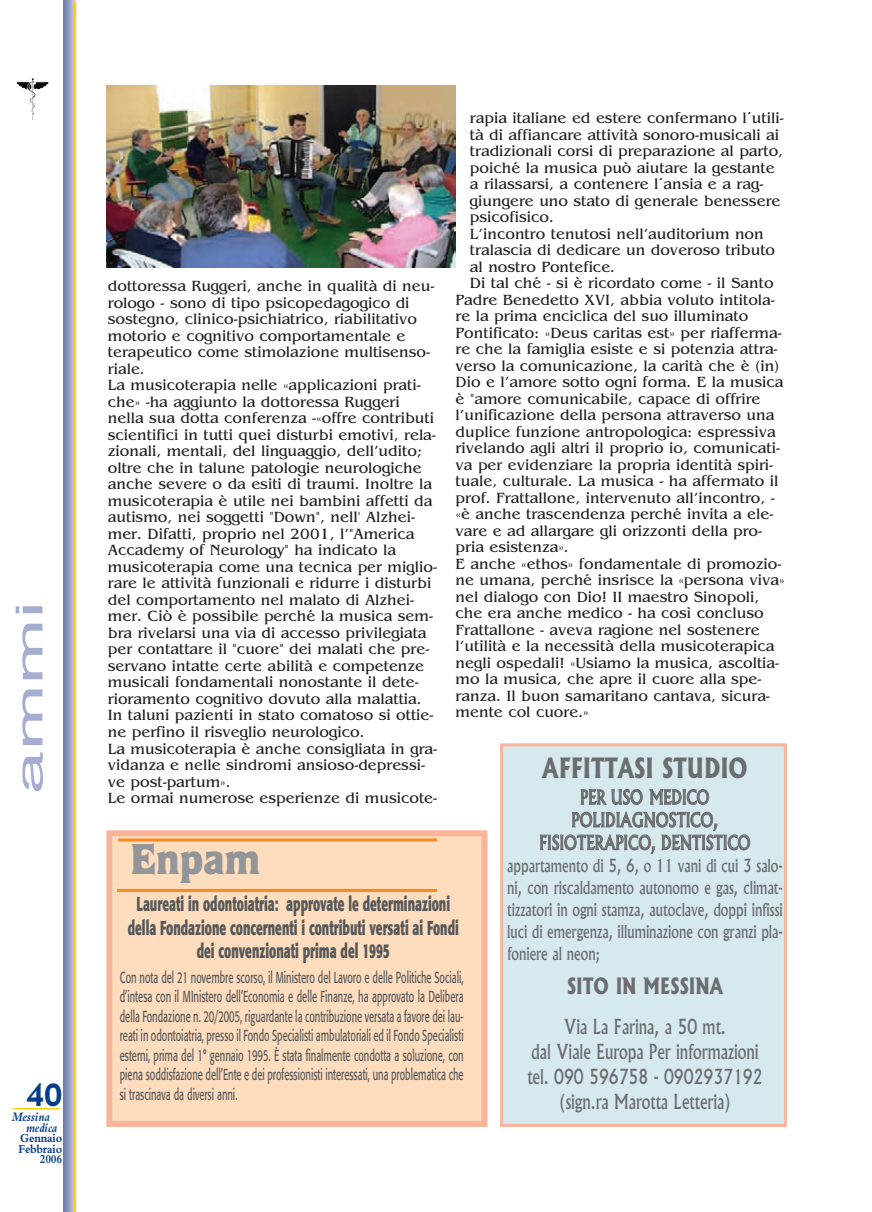
<style>
.page{position:relative;width:872px;height:1212px;background:#fff}
.page>*{position:absolute;margin:0;border:0;box-sizing:border-box;transform-origin:0 0}
.t1{font:900 43.2px "Quorum";color:#939599}
.t2{font:37.5px "Helvetica";color:#a5add1;scale:2.11 1}
.t3{font:30px "Gadget";color:#083e89}
.t4{font:800 26.85px "Albertus";color:#6c6d70;scale:.79 1}
.t5{font:800 21.6px "Albertus";color:#6c6d70;scale:.79 1}
.t6{font:700 19.95px/23.2px "Formata";color:#57585a;text-align:center;scale:.6 1}
.t7{font:500 19.95px/24.9px "Albertus";color:#6c6d70;text-align:center;scale:.79 1}
.t8{font:500 18.9px/22.6px "Albertus";color:#6c6d70;text-align:center;scale:.79 1}
.t9{font:500 17.25px/22px "Albertus";color:#6c6d70;text-align:justify;scale:.79 1}
.t10{font:15.75px/19.5px "Formata";color:#57585a;text-align:justify;scale:.6 1}
.t11{font:15.45px/16.5px "Benguiat";color:#231f20}
.t12{font:italic 700 13.5px/10.5px "Bembo";letter-spacing:-.015em;color:#083e89;scale:.9 1}
.t13{font:700 12.75px/10.5px "Bembo";letter-spacing:-.015em;color:#083e89;text-align:right;scale:.9 1}
</style>
<div class="page">
<hr style="left:64px;top:0;width:1px;height:1212px;background:#435b98">
<hr style="left:65px;top:0;width:1px;height:1212px;background:#50639d">
<hr style="left:66px;top:0;width:1px;height:1212px;background:#5c6ba3">
<hr style="left:67px;top:0;width:1px;height:1212px;background:#6974a9">
<hr style="left:68px;top:0;width:1px;height:1212px;background:#757eaf">
<hr style="left:69px;top:0;width:1px;height:1212px;background:#8188b6">
<hr style="left:70px;top:0;width:1px;height:1212px;background:#8e93bd">
<hr style="left:71px;top:0;width:1px;height:1212px;background:#9a9fc4">
<hr style="left:72px;top:0;width:1px;height:1212px;background:#a7aacc">
<hr style="left:73px;top:0;width:1px;height:1212px;background:#b5b9d5">
<hr style="left:74px;top:0;width:1px;height:1212px;background:#c5c7dd">
<hr style="left:75px;top:0;width:1px;height:1212px;background:#d5d6e7">
<hr style="left:76px;top:0;width:1px;height:1212px;background:#e3e5ef">
<hr style="left:74px;top:1px;width:1px;height:1211px;background:#feca0a">
<img style="left:30px;top:78px;width:4px;height:38px">
<hr style="left:13px;top:1108px;width:47px;height:1px;background:#feca0a">
<img style="left:106px;top:85px;width:349px;height:183px">
<div style="left:109px;top:833px;width:375px;height:291px;background:#fdddbd"></div>
<div style="left:106px;top:830px;width:381px;height:297px;border:6px solid #f9b49a"></div>
<hr style="left:118px;top:838px;width:319px;height:3px;background:#f68c1f">
<hr style="left:117px;top:889px;width:320px;height:3px;background:#f68c1f">
<div style="left:501px;top:745px;width:284px;height:380px;background:#d6eaee"></div>
<div style="left:500px;top:743px;width:287px;height:384px;border:3px solid #f9b49a"></div>
<h2 class="t2" style="left:16px;top:794px;width:93px;rotate:-90deg">ammi</h2>
<h3 class="t3" style="left:26px;top:1078px;width:38px">40</h3>
<p class="t12" style="left:26px;top:1113px;width:36px;text-indent:-14px">Messina medica</p>
<p class="t13" style="left:19px;top:1134px;width:50px">Gennaio<br>Febbraio<br>2006</p>
<p class="t11" style="left:470px;top:110px;width:315px">rapia italiane ed estere confermano l´utili-</p>
<p class="t11" style="left:470px;top:126px;width:311px">tà di affiancare attività sonoro-musicali ai</p>
<p class="t11" style="left:470px;top:143px;width:315px">tradizionali corsi di preparazione al parto,</p>
<p class="t11" style="left:470px;top:159px;width:306px">poiché la musica può aiutare la gestante</p>
<p class="t11" style="left:470px;top:176px;width:295px">a rilassarsi, a contenere l´ansia e a rag-</p>
<p class="t11" style="left:470px;top:192px;width:312px">giungere uno stato di generale benessere</p>
<p class="t11" style="left:470px;top:209px;width:86px">psicofisico.</p>
<p class="t11" style="left:470px;top:225px;width:295px">L»incontro tenutosi nell»auditorium non</p>
<p class="t11" style="left:470px;top:242px;width:307px">tralascia di dedicare un doveroso tributo</p>
<p class="t11" style="left:470px;top:258px;width:147px">al nostro Pontefice.</p>
<p class="t11" style="left:470px;top:275px;width:305px">Di tal ché - si è ricordato come - il Santo</p>
<p class="t11" style="left:455px;top:291px;width:321px">Padre Benedetto XVI, abbia voluto intitola-</p>
<p class="t11" style="left:455px;top:308px;width:294px">re la prima enciclica del suo illuminato</p>
<p class="t11" style="left:455px;top:324px;width:327px">Pontificato: ∫Deus caritas estª per riafferma-</p>
<p class="t11" style="left:455px;top:341px;width:323px">re che la famiglia esiste e si potenzia attra-</p>
<p class="t11" style="left:455px;top:357px;width:325px">verso la comunicazione, la carità che è (in)</p>
<p class="t11" style="left:455px;top:374px;width:329px">Dio e l»amore sotto ogni forma. E la musica</p>
<p class="t11" style="left:455px;top:390px;width:306px">è "amore comunicabile, capace di offrire</p>
<p class="t11" style="left:455px;top:407px;width:320px">l»unificazione della persona attraverso una</p>
<p class="t11" style="left:455px;top:423px;width:321px">duplice funzione antropologica: espressiva</p>
<p class="t11" style="left:455px;top:440px;width:326px">rivelando agli altri il proprio io, comunicati-</p>
<p class="t11" style="left:455px;top:456px;width:319px">va per evidenziare la propria identità spiri-</p>
<p class="t11" style="left:455px;top:473px;width:324px">tuale, culturale. La musica - ha affermato il</p>
<p class="t11" style="left:455px;top:489px;width:321px">prof. Frattallone, intervenuto all»incontro, -</p>
<p class="t11" style="left:455px;top:506px;width:319px">∫è anche trascendenza perché invita a ele-</p>
<p class="t11" style="left:455px;top:522px;width:308px">vare e ad allargare gli orizzonti della pro-</p>
<p class="t11" style="left:455px;top:539px;width:115px">pria esistenzaª.</p>
<p class="t11" style="left:455px;top:555px;width:327px">E anche ∫ethosª fondamentale di promozio-</p>
<p class="t11" style="left:455px;top:572px;width:330px">ne umana, perché insrisce la ∫persona vivaª</p>
<p class="t11" style="left:455px;top:588px;width:305px">nel dialogo con Dio! II maestro Sinopoli,</p>
<p class="t11" style="left:455px;top:605px;width:310px">che era anche medico - ha così concluso</p>
<p class="t11" style="left:455px;top:621px;width:305px">Frattallone - aveva ragione nel sostenere</p>
<p class="t11" style="left:455px;top:638px;width:320px">l»utilità e la necessità della musicoterapica</p>
<p class="t11" style="left:455px;top:654px;width:325px">negli ospedali! ∫Usiamo la musica, ascoltia-</p>
<p class="t11" style="left:455px;top:671px;width:307px">mo la musica, che apre il cuore alla spe-</p>
<p class="t11" style="left:455px;top:687px;width:316px">ranza. Il buon samaritano cantava, sicura-</p>
<p class="t11" style="left:455px;top:704px;width:135px">mente col cuore.ª</p>
<p class="t11" style="left:108px;top:278px;width:331px">dottoressa Ruggeri, anche in qualità di neu&shy;rologo - sono di tipo psicopedagogico di sostegno, clinico-psichiatrico, riabilitativo motorio e cognitivo comportamentale e terapeutico come stimolazione multisenso&shy;riale.<br>La musicoterapia nelle ∫applicazioni prati&shy;cheª -ha aggiunto la dottoressa Ruggeri nella sua dotta conferenza -∫offre contributi scientifici in tutti quei disturbi emotivi, rela&shy;zionali, mentali, del linguaggio, dell»udito; oltre che in talune patologie neurologiche anche severe o da esiti di traumi. Inoltre la musicoterapia è utile nei bambini affetti da autismo, nei soggetti "Down", nell' Alzhei&shy;mer. Difatti, proprio nel 2001, l»"America Accademy of Neurology" ha indicato la musicoterapia come una tecnica per miglio&shy;rare le attività funzionali e ridurre i disturbi del comportamento nel malato di Alzhei&shy;mer. Ciò è possibile perché la musica sem&shy;bra rivelarsi una via di accesso privilegiata per contattare il "cuore" dei malati che pre&shy;servano intatte certe abilità e competenze musicali fondamentali nonostante il dete&shy;rioramento cognitivo dovuto alla malattia.<br>In taluni pazienti in stato comatoso si ottie&shy;ne perfino il risveglio neurologico.<br>La musicoterapia è anche consigliata in gra&shy;vidanza e nelle sindromi ansioso-depressi&shy;ve post-partumª.<br>Le ormai numerose esperienze di musicote-</p>
<h3 class="t4" style="left:542px;top:753px;width:261px">AFFITTASI STUDIO</h3>
<p class="t8" style="left:539px;top:786px;width:269px">PER USO MEDICO<br>POLIDIAGNOSTICO,<br>FISIOTERAPICO, DENTISTICO</p>
<p class="t9" style="left:507px;top:855px;width:350px">appartamento di 5, 6, o 11 vani di cui 3 salo&shy;ni, con riscaldamento autonomo e gas, climat&shy;tizzatori in ogni stamza, autoclave, doppi infissi luci di emergenza, illuminazione con granzi pla&shy;foniere al neon;</p>
<h3 class="t5" style="left:567px;top:974px;width:199px">SITO IN MESSINA</h3>
<p class="t7" style="left:527px;top:1015px;width:299px">Via La Farina, a 50 mt.<br>dal Viale Europa Per informazioni tel. 090 596758 - 0902937192 (sign.ra Marotta Letteria)</p>
<h1 class="t1" style="left:130px;top:844px;width:132px">Enpam</h1>
<p class="t6" style="left:128px;top:894px;width:553px">Laureati in odontoiatria: approvate le determinazioni della Fondazione concernenti i contributi versati ai Fondi dei convenzionati prima del 1995</p>
<p class="t10" style="left:120px;top:969px;width:574px">Con nota del 21 novembre scorso, il Ministero del Lavoro e delle Politiche Sociali, d’intesa con il MInistero dell’Economia e delle Finanze, ha approvato la Delibera della Fondazione n. 20/2005, riguardante la contribuzione versata a favore dei lau&shy;reati in odontoiatria, presso il Fondo Specialisti ambulatoriali ed il Fondo Specialisti esterni, prima del 1° gennaio 1995. È stata finalmente condotta a soluzione, con piena soddisfazione dell’Ente e dei professionisti interessati, una problematica che si trascinava da diversi anni.</p>
</div>
